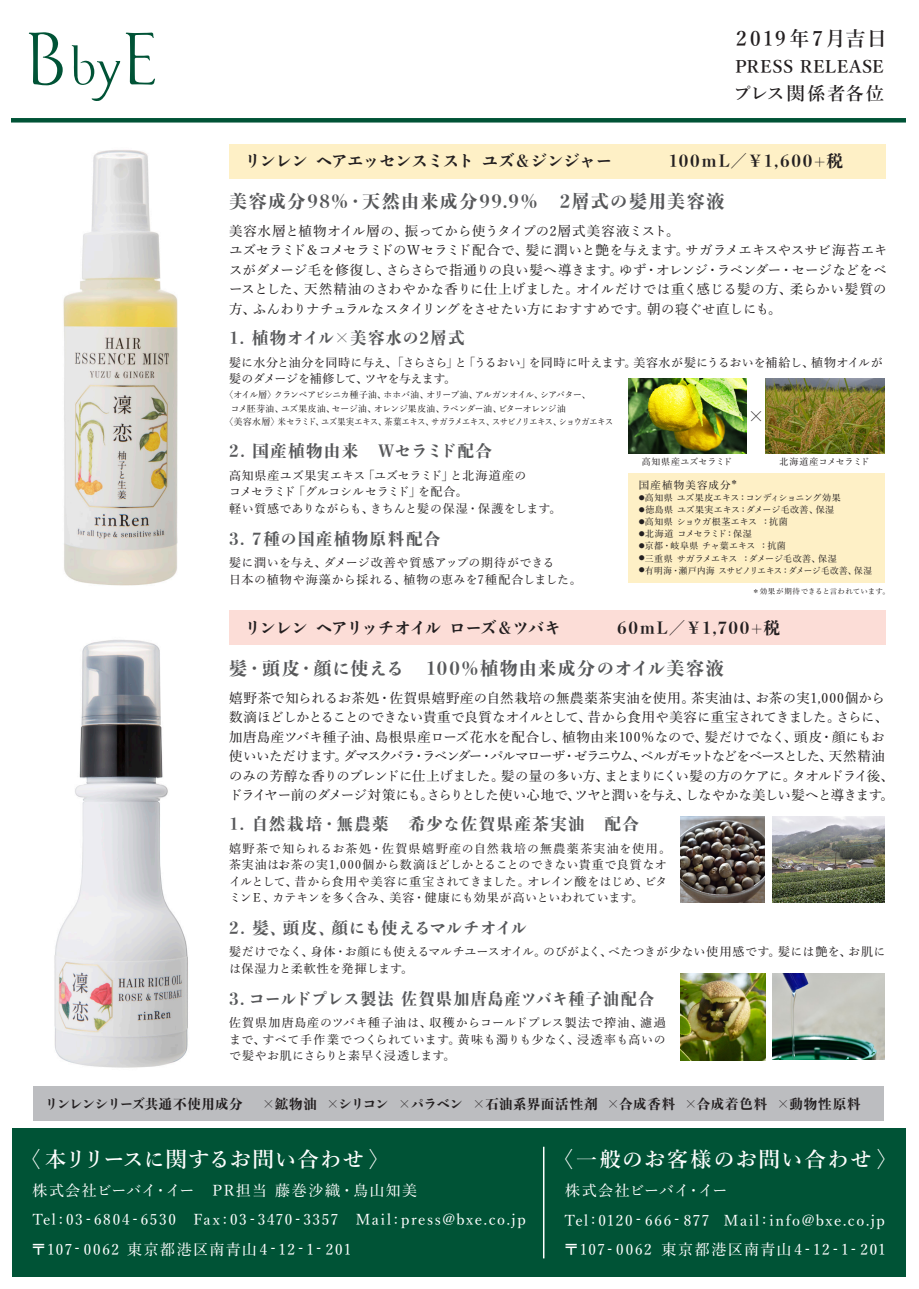
<style>
.page{position:relative;width:919px;height:1289px;background:#fff}
.page>*{position:absolute;margin:0;border:0;box-sizing:border-box;transform-origin:0 0}
.t1{font:600 21px "Yu Min";letter-spacing:.03em;color:#fff}
.t2{font:600 21px "Yu Min";letter-spacing:.095em;color:#fff}
.t3{font:600 20.25px "Yu Min";letter-spacing:.11em;color:#231f20}
.t4{font:800 18px "Yu Min";letter-spacing:.075em;color:#57585a}
.t5{font:600 18px "Yu Min";letter-spacing:.1em;color:#231f20}
.t6{font:800 18px "Yu Min";color:#231f20}
.t7{font:600 17.25px "Yu Min";letter-spacing:.035em;color:#231f20}
.t8{font:800 16.5px "Yu Min";letter-spacing:-.015em;color:#231f20}
.t9{font:800 16.5px "Yu Min";letter-spacing:.065em;color:#57585a}
.t10{font:800 16.5px "Yu Min";letter-spacing:.085em;color:#57585a}
.t11{font:800 16.5px "Yu Min";color:#57585a}
.t12{font:500 15px/29.2px "Yu Min";letter-spacing:.105em;color:#fff}
.t13{font:500 13.5px/19.5px "Yu Min";letter-spacing:-.015em;color:#231f20}
.t14{font:800 13.5px "Yu Min";letter-spacing:.04em;color:#231f20}
.t15{font:500 12px/16.5px "Yu Min";letter-spacing:.025em;color:#231f20}
.t16{font:500 12px/16.5px "Yu Min";letter-spacing:-.015em;color:#231f20}
.t17{font:500 12px/16.5px "Yu Min";color:#231f20}
.t18{font:500 12px/16.5px "Yu Min";letter-spacing:.005em;color:#231f20}
.t19{font:500 12px/16.5px "Yu Min";letter-spacing:.07em;color:#231f20}
.t20{font:500 10.5px "Yu Min";letter-spacing:.11em;color:#231f20}
.t21{font:500 9px "Yu Min";letter-spacing:-.015em;color:#231f20}
.t22{font:500 9px "Yu Min";letter-spacing:-.035em;color:#231f20}
.t23{font:500 9px "Yu Min";letter-spacing:-.015em;color:#231f20;scale:.95 1}
.t24{font:500 9px "Yu Min";letter-spacing:.025em;color:#231f20}
.t25{font:500 9px "Yu Min";letter-spacing:.045em;color:#231f20}
.t26{font:500 9px "Yu Min";letter-spacing:.03em;color:#231f20}
.t27{font:500 9px "Yu Min";letter-spacing:-.06em;color:#231f20}
.t28{font:500 9px "Yu Min";letter-spacing:.015em;color:#231f20}
.t29{font:500 7.5px "Yu Min";letter-spacing:.035em;color:#231f20}
.s1{font-size:12px}
</style>
<div class="page">
<img style="left:11px;top:85px;width:308px;height:501px">
<img style="left:54px;top:640px;width:134px;height:428px">
<div style="left:229px;top:144px;width:656px;height:35px;background:#fef0c6"></div>
<div style="left:628px;top:473px;width:256px;height:110px;background:#fef0c6"></div>
<img style="left:628px;top:378px;width:118px;height:76px">
<img style="left:765px;top:378px;width:119px;height:76px">
<div style="left:229px;top:610px;width:656px;height:35px;background:#fcddd7"></div>
<div style="left:33px;top:1085px;width:851px;height:35px;background:#bcbdc0"></div>
<img style="left:680px;top:816px;width:84px;height:86px">
<img style="left:772px;top:816px;width:112px;height:86px">
<img style="left:680px;top:973px;width:85px;height:87px">
<img style="left:772px;top:973px;width:112px;height:86px">
<div style="left:12px;top:1128px;width:893px;height:148px;background:#005336"></div>
<hr style="left:12px;top:118px;width:893px;height:4px;background:#005336">
<svg style="left:28px;top:32px;width:35px;height:53px"></svg>
<svg style="left:72px;top:32px;width:83px;height:70px"></svg>
<hr style="left:543px;top:1146px;width:1px;height:112px;background:#fff">
<h2 class="t3" style="left:736px;top:27px;width:152px">2019年7月吉日</h2>
<p class="t7" style="left:735px;top:57px;width:150px">PRESS RELEASE</p>
<h3 class="t5" style="left:733px;top:84px;width:152px">プレス関係者各位</h3>
<p class="t8" style="left:244px;top:148px;width:618px">リンレン ヘアエッセンスミスト ユズ＆ジンジャー　　　100mL／￥1,600+税　</p>
<h3 class="t4" style="left:229px;top:187px;width:497px">美容成分98%・天然由来成分99.9％　2層式の髪用美容液</h3>
<p class="t13" style="left:229px;top:220px;width:660px">美容水層と植物オイル層の、振ってから使うタイプの2層式美容液ミスト。<br>ユズセラミド＆コメセラミドのＷセラミド配合で、髪に潤いと艶を与えます。サガラメエキスやスサビ海苔エキスがダメージ毛を修復し、さらさらで指通りの良い髪へ導きます。ゆず・オレンジ・ラベンダー・セージなどをベースとした、天然精油のさわやかな香りに仕上げました。オイルだけでは重く感じる髪の方、柔らかい髪質の方、ふんわりナチュラルなスタイリングをさせたい方におすすめです。朝の寝ぐせ直しにも。</p>
<p class="t9" style="left:229px;top:325px;width:237px">1. 植物オイル×美容水の2層式</p>
<p class="t16" style="left:229px;top:353px;width:655px">髪に水分と油分を同時に与え、「さらさら」と「うるおい」を同時に叶えます。美容水が髪にうるおいを補給し、植物オイルが髪のダメージを補修して、ツヤを与えます。</p>
<p class="t22" style="left:224px;top:386px;width:367px">〈オイル層〉クランベアビシニカ種子油、ホホバ油、オリーブ油、アルガンオイル、シアバター、</p>
<p class="t21" style="left:231px;top:400px;width:336px">コメ胚芽油、ユズ果皮油、セージ油、オレンジ果皮油、ラベンダー油、ビターオレンジ油</p>
<p class="t21" style="left:224px;top:413px;width:390px">〈美容水層〉米セラミド、ユズ果実エキス、茶葉エキス、サガラメエキス、スサビノリエキス、ショウガエキス</p>
<p class="t9" style="left:229px;top:438px;width:264px">2. 国産植物由来　Wセラミド配合</p>
<p class="t17" style="left:229px;top:466px;width:334px">高知県産ユズ果実エキス「ユズセラミド」と北海道産の<br>コメセラミド「グルコシルセラミド」を配合。<br>軽い質感でありながらも、きちんと髪の保湿・保護をします。</p>
<p class="t10" style="left:229px;top:526px;width:213px">3. 7種の国産植物原料配合</p>
<p class="t15" style="left:229px;top:553px;width:354px">髪に潤いを与え、ダメージ改善や質感アップの期待ができる<br>日本の植物や海藻から採れる、植物の恵みを7種配合しました。</p>
<p class="t29" style="left:752px;top:584px;width:139px">＊効果が期待できると言われています。</p>
<h3 class="t6" style="left:747px;top:402px;width:19px">×</h3>
<p class="t28" style="left:641px;top:453px;width:92px">高知県産ユズセラミド</p>
<p class="t21" style="left:779px;top:453px;width:91px">北海道産コメセラミド</p>
<p class="t20" style="left:638px;top:476px;width:99px">国産植物美容成分<span class="s1">*</span></p>
<p class="t21" style="left:638px;top:490px;width:203px"><sup>●</sup>高知県 ユズ果皮エキス：コンディショニング効果</p>
<p class="t24" style="left:638px;top:502px;width:197px"><sup>●</sup>徳島県 ユズ果実エキス：ダメージ毛改善、保湿</p>
<p class="t25" style="left:638px;top:514px;width:150px"><sup>●</sup>高知県 ショウガ根茎エキス ：抗菌</p>
<p class="t27" style="left:638px;top:526px;width:114px"><sup>●</sup>北海道 コメセラミド：保湿</p>
<p class="t26" style="left:638px;top:538px;width:148px"><sup>●</sup>京都・岐阜県 チャ葉エキス ：抗菌</p>
<p class="t21" style="left:638px;top:550px;width:199px"><sup>●</sup>三重県 サガラメエキス ：ダメージ毛改善、保湿</p>
<p class="t23" style="left:638px;top:562px;width:247px"><sup>●</sup>有明海・瀬戸内海 スサビノリエキス：ダメージ毛改善、保湿</p>
<p class="t8" style="left:244px;top:615px;width:537px">リンレン ヘアリッチオイル ローズ＆ツバキ　　　60mL／￥1,700+税</p>
<h3 class="t4" style="left:229px;top:654px;width:516px">髪・頭皮・顔に使える　100%植物由来成分のオイル美容液　</h3>
<p class="t13" style="left:229px;top:686px;width:666px">嬉野茶で知られるお茶処・佐賀県嬉野産の自然栽培の無農薬茶実油を使用。茶実油は、お茶の実1,000個から数滴ほどしかとることのできない貴重で良質なオイルとして、昔から食用や美容に重宝されてきました。さらに、加唐島産ツバキ種子油、島根県産ローズ花水を配合し、植物由来100％なので、髪だけでなく、頭皮・顔にもお使いいただけます。ダマスクバラ・ラベンダー・パルマローザ・ゼラニウム、ベルガモットなどをベースとした、天然精油のみの芳醇な香りのブレンドに仕上げました。髪の量の多い方、まとまりにくい髪の方のケアに。タオルドライ後、ドライヤー前のダメージ対策にも。さらりとした使い心地で、ツヤと潤いを与え、しなやかな美しい髪へと導きます。</p>
<p class="t10" style="left:229px;top:811px;width:411px">1. 自然栽培・無農薬　希少な佐賀県産茶実油　配合</p>
<p class="t19" style="left:229px;top:839px;width:443px">嬉野茶で知られるお茶処・佐賀県嬉野産の自然栽培の無農薬茶実油を使用。茶実油はお茶の実1,000個から数滴ほどしかとることのできない貴重で良質なオ</p>
<p class="t18" style="left:229px;top:855px;width:440px;text-indent:51px">、<br>イルとして、昔から食用や美容に重宝されてきました。オレイン酸をはじめ、ビタミンＥ、カテキンを多く含み、美容・健康にも効果が高いといわれています。</p>
<p class="t11" style="left:229px;top:914px;width:299px">2. 髪、頭皮、顔にも使えるマルチオイル</p>
<p class="t15" style="left:229px;top:942px;width:658px">髪だけでなく、身体・お顔にも使えるマルチユースオイル。のびがよく、べたつきが少ない使用感です。髪には艶を、お肌には保湿力と柔軟性を発揮します。</p>
<p class="t9" style="left:229px;top:985px;width:426px">3. コールドプレス製法 佐賀県加唐島産ツバキ種子油配合</p>
<p class="t15" style="left:229px;top:1013px;width:438px;text-align:justify">佐賀県加唐島産のツバキ種子油は、収穫からコールドプレス製法で搾油、濾過まで、すべて手作業でつくられています。黄味も濁りも少なく、浸透率も高いので髪やお肌にさらりと素早く浸透します。</p>
<p class="t14" style="left:45px;top:1093px;width:817px">リンレンシリーズ共通不使用成分　 ×鉱物油 ×シリコン ×パラベン ×石油系界面活性剤 ×合成香料 ×合成着色料 ×動物性原料</p>
<h1 class="t1" style="left:19px;top:1147px;width:372px">〈 本リリースに関するお問い合わせ〉</h1>
<p class="t12" style="left:31px;top:1174px;width:496px">株式会社ビーバイ・イー　PR担当 藤巻沙織・鳥山知美<br>Tel:03-6804-6530 Fax:03-3470-3357 Mail:press@bxe.co.jp〒107- 0062 東京都港区南青山4-12-1- 201</p>
<h1 class="t2" style="left:552px;top:1147px;width:347px">〈一般のお客様のお問い合わせ〉</h1>
<p class="t12" style="left:563px;top:1174px;width:323px">株式会社ビーバイ・イー<br>Tel:0120- 666- 877 Mail:info@bxe.co.jp〒107- 0062 東京都港区南青山4-12-1- 201</p>
</div>
